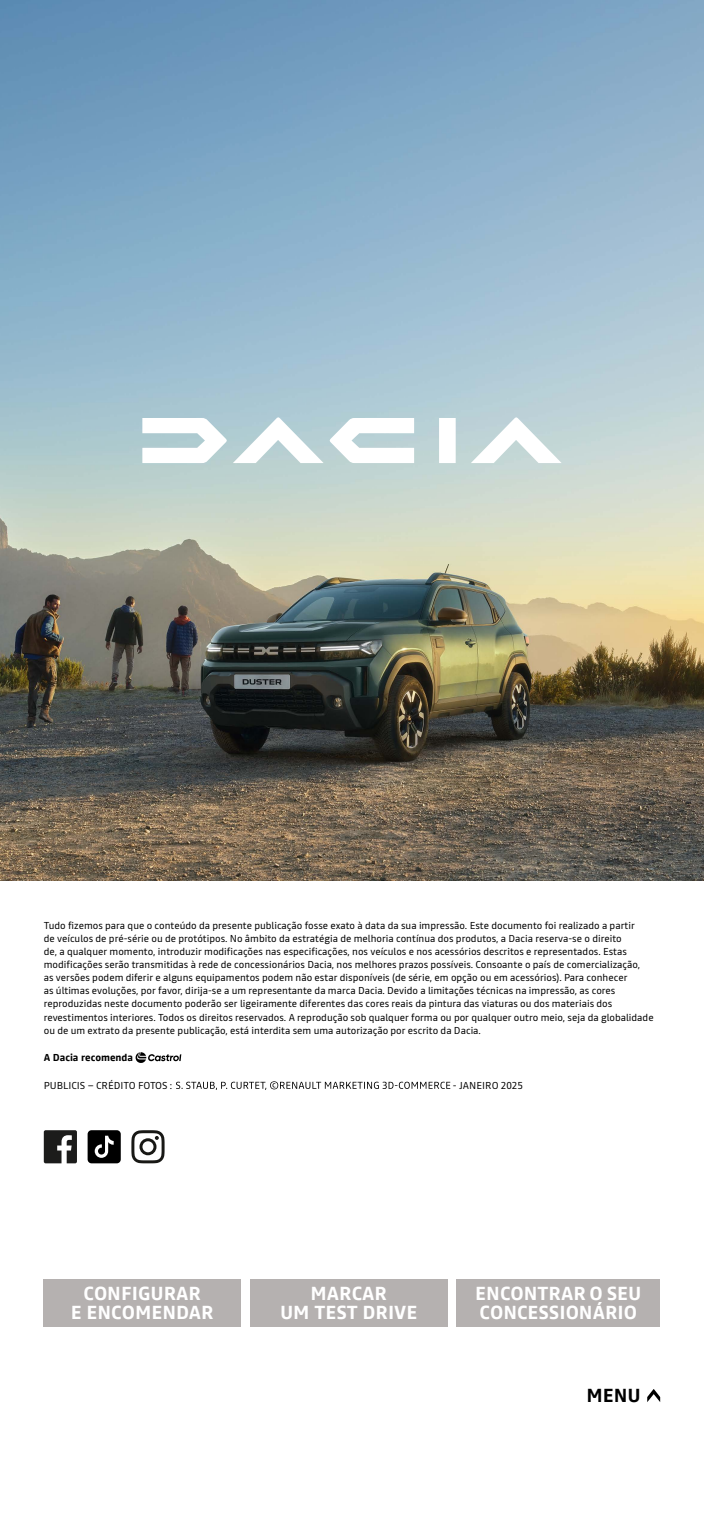
<style>
.page{position:relative;width:704px;height:1528px;background:#fff}
.page>*{position:absolute;margin:0;border:0;box-sizing:border-box;transform-origin:0 0}
.t1{font:700 18.75px/18.8px "Read";color:#fff;text-align:center}
.t2{font:700 18.75px "Read";color:#000}
.t3{font:10px/13.1px "Read";color:#000}
.t4{font:700 10px "Read";color:#000}
</style>
<div class="page">
<svg style="left:44px;top:1130px;width:33px;height:33px"></svg>
<svg style="left:88px;top:1130px;width:33px;height:33px"></svg>
<svg style="left:131px;top:1130px;width:33px;height:33px"></svg>
<img style="left:0;top:0;width:703px;height:880px">
<svg style="left:142px;top:417px;width:419px;height:46px"></svg>
<div style="left:44px;top:1278px;width:197px;height:48px;background:#b5b1b0"></div>
<div style="left:250px;top:1278px;width:197px;height:48px;background:#b5b1b0"></div>
<div style="left:456px;top:1278px;width:203px;height:48px;background:#b5b1b0"></div>
<svg style="left:647px;top:1389px;width:12px;height:12px"></svg>
<svg style="left:135px;top:1052px;width:46px;height:11px"></svg>
<svg style="left:176px;top:1081px;width:274px;height:8px"></svg>
<p class="t3" style="left:44px;top:918px;width:611px">Tudo fizemos para que o conteúdo da presente publicação fosse exato à data da sua impressão. Este documento foi realizado a partir<br>de veículos de pré-série ou de protótipos. No âmbito da estratégia de melhoria contínua dos produtos, a Dacia reserva-se o direito<br>de, a qualquer momento, introduzir modificações nas especificações, nos veículos e nos acessórios descritos e representados. Estas modificações serão transmitidas à rede de concessionários Dacia, nos melhores prazos possíveis. Consoante o país de comercialização,<br>as versões podem diferir e alguns equipamentos podem não estar disponíveis (de série, em opção ou em acessórios). Para conhecer<br>as últimas evoluções, por favor, dirija-se a um representante da marca Dacia. Devido a limitações técnicas na impressão, as cores reproduzidas neste documento poderão ser ligeiramente diferentes das cores reais da pintura das viaturas ou dos materiais dos revestimentos interiores. Todos os direitos reservados. A reprodução sob qualquer forma ou por qualquer outro meio, seja da globalidade ou de um extrato da presente publicação, está interdita sem uma autorização por escrito da Dacia.</p>
<p class="t4" style="left:44px;top:1049px;width:91px">A Dacia recomenda</p>
<p class="t3" style="left:44px;top:1078px;width:130px">PUBLICIS – CRÉDITO FOTOS :</p>
<p class="t3" style="left:452px;top:1078px;width:71px">- JANEIRO 2025</p>
<h1 class="t1" style="left:71px;top:1283px;width:144px">CONFIGURAR<br>E ENCOMENDAR</h1>
<h1 class="t1" style="left:280px;top:1283px;width:139px">MARCAR<br>UM TEST DRIVE</h1>
<h1 class="t1" style="left:475px;top:1283px;width:167px;text-align:left">ENCONTRAR O SEU<br>CONCESSIONÁRIO</h1>
<h1 class="t2" style="left:586px;top:1382px;width:56px">MENU</h1>
</div>
